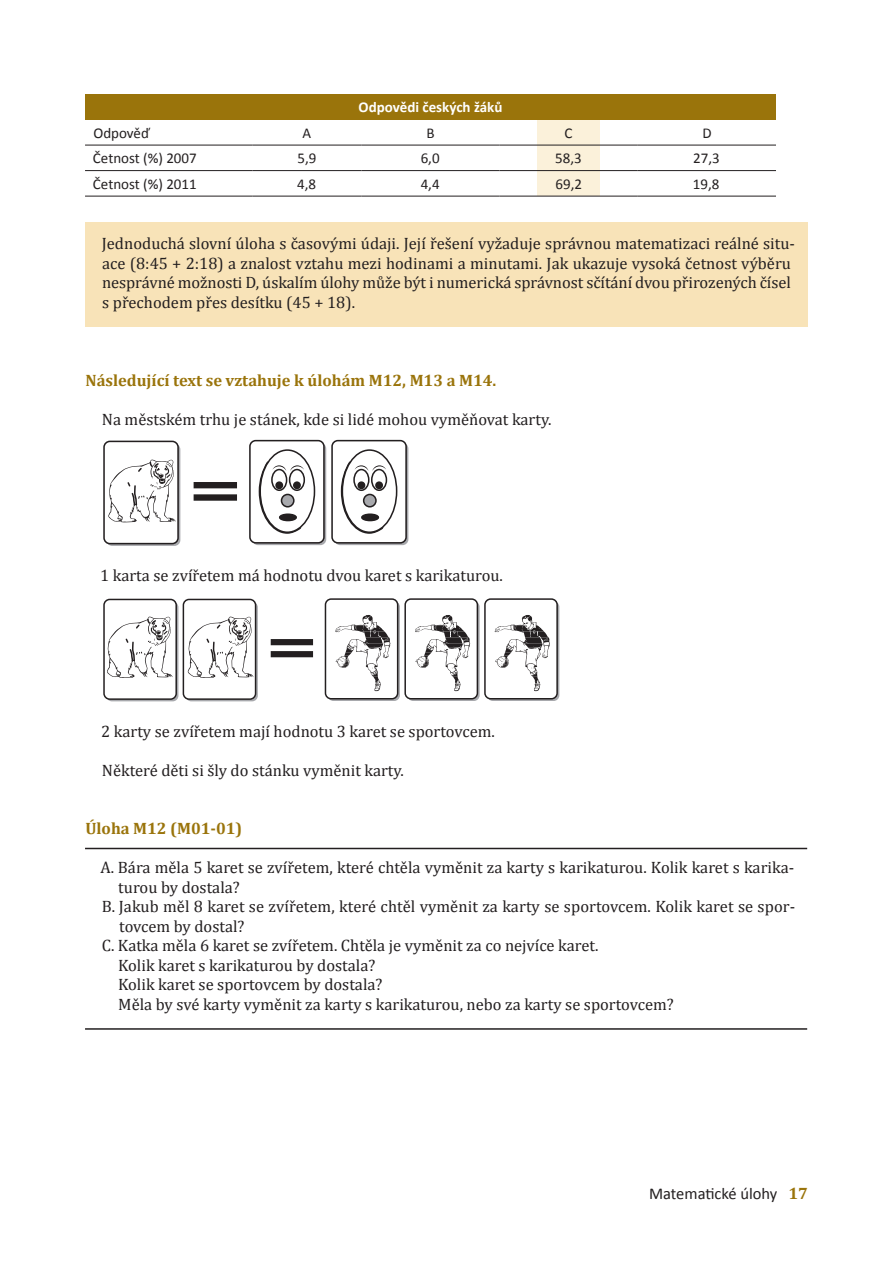
<style>
.page{position:relative;width:893px;height:1263px;background:#fff}
.page>*{position:absolute;margin:0;border:0;box-sizing:border-box;transform-origin:0 0}
.t1{font:16.5px/19.5px "Cambria";color:#231f20}
.t2{font:700 16.5px "Cambria";color:#9a740b}
.t3{font:16.5px "Calibri";color:#231f20}
.t4{font:15px "Calibri";color:#231f20}
.t5{font:700 15px "Calibri";color:#fff}
.s1{font-family:"Cambria";font-weight:700;color:#9a740b}
</style>
<div class="page">
<div style="left:537px;top:107px;width:63px;height:89px;background:#fbf1da"></div>
<div style="left:85px;top:223px;width:723px;height:104px;background:#f8e3b8"></div>
<div style="left:85px;top:94px;width:691px;height:26px;background:#9a740b"></div>
<hr style="left:85px;top:145px;width:168px;height:1px;background:#231f20">
<hr style="left:253px;top:145px;width:108px;height:1px;background:#231f20">
<hr style="left:361px;top:145px;width:138px;height:1px;background:#231f20">
<hr style="left:499px;top:145px;width:139px;height:1px;background:#231f20">
<hr style="left:638px;top:145px;width:138px;height:1px;background:#231f20">
<hr style="left:85px;top:170px;width:168px;height:1px;background:#231f20">
<hr style="left:253px;top:170px;width:108px;height:1px;background:#231f20">
<hr style="left:361px;top:170px;width:138px;height:1px;background:#231f20">
<hr style="left:499px;top:170px;width:139px;height:1px;background:#231f20">
<hr style="left:638px;top:170px;width:138px;height:1px;background:#231f20">
<hr style="left:85px;top:196px;width:168px;height:1px;background:#231f20">
<hr style="left:253px;top:196px;width:108px;height:1px;background:#231f20">
<hr style="left:361px;top:196px;width:138px;height:1px;background:#231f20">
<hr style="left:499px;top:196px;width:139px;height:1px;background:#231f20">
<hr style="left:638px;top:196px;width:138px;height:1px;background:#231f20">
<div style="left:252px;top:443px;width:74px;height:102px;background:#a8a9ad;border-radius:6px"></div>
<div style="left:250px;top:441px;width:74px;height:102px;background:#fff;border-radius:6px"></div>
<div style="left:249px;top:440px;width:76px;height:104px;border:2px solid #231f20;border-radius:6px"></div>
<div style="left:259px;top:449px;width:56px;height:84px;border:2px solid #231f20;border-radius:50%"></div>
<svg style="left:258px;top:459px;width:48px;height:75px"></svg>
<div style="left:281px;top:494px;width:13px;height:13px;background:#a8a9ad;border-radius:50%"></div>
<div style="left:281px;top:494px;width:14px;height:13px;border:2px solid #231f20;border-radius:50%"></div>
<svg style="left:106px;top:444px;width:74px;height:102px"></svg>
<div style="left:104px;top:441px;width:74px;height:103px;background:#fff;border-radius:6px"></div>
<div style="left:103px;top:441px;width:76px;height:103px;border:2px solid #231f20;border-radius:6px"></div>
<div style="left:334px;top:443px;width:74px;height:102px;background:#a8a9ad;border-radius:6px"></div>
<div style="left:332px;top:441px;width:74px;height:102px;background:#fff;border-radius:6px"></div>
<div style="left:331px;top:440px;width:76px;height:104px;border:2px solid #231f20;border-radius:6px"></div>
<svg style="left:342px;top:450px;width:55px;height:82px"></svg>
<div style="left:342px;top:449px;width:55px;height:84px;border:2px solid #231f20;border-radius:50%"></div>
<svg style="left:340px;top:459px;width:48px;height:75px"></svg>
<div style="left:364px;top:494px;width:12px;height:13px;background:#a8a9ad;border-radius:50%"></div>
<div style="left:363px;top:494px;width:14px;height:13px;border:2px solid #231f20;border-radius:50%"></div>
<svg style="left:194px;top:482px;width:43px;height:19px"></svg>
<svg style="left:108px;top:459px;width:68px;height:63px"></svg>
<svg style="left:186px;top:602px;width:72px;height:99px"></svg>
<div style="left:183px;top:599px;width:73px;height:100px;background:#fff;border-radius:6px"></div>
<div style="left:183px;top:599px;width:73px;height:101px;border:1px solid #231f20;border-radius:6px"></div>
<svg style="left:271px;top:639px;width:42px;height:18px"></svg>
<svg style="left:106px;top:602px;width:72px;height:99px"></svg>
<div style="left:104px;top:599px;width:72px;height:100px;background:#fff;border-radius:6px"></div>
<div style="left:103px;top:599px;width:74px;height:101px;border:1px solid #231f20;border-radius:6px"></div>
<svg style="left:328px;top:601px;width:72px;height:100px"></svg>
<div style="left:325px;top:599px;width:73px;height:100px;background:#fff;border-radius:6px"></div>
<div style="left:325px;top:598px;width:73px;height:101px;border:1px solid #231f20;border-radius:6px"></div>
<svg style="left:335px;top:615px;width:55px;height:76px"></svg>
<svg style="left:407px;top:601px;width:73px;height:100px"></svg>
<div style="left:405px;top:599px;width:72px;height:100px;background:#fff;border-radius:6px"></div>
<div style="left:404px;top:598px;width:74px;height:101px;border:1px solid #231f20;border-radius:6px"></div>
<svg style="left:415px;top:615px;width:55px;height:76px"></svg>
<svg style="left:487px;top:601px;width:72px;height:100px"></svg>
<div style="left:485px;top:599px;width:72px;height:100px;background:#fff;border-radius:6px"></div>
<div style="left:484px;top:598px;width:74px;height:101px;border:1px solid #231f20;border-radius:6px"></div>
<svg style="left:495px;top:615px;width:55px;height:76px"></svg>
<svg style="left:107px;top:616px;width:66px;height:62px"></svg>
<svg style="left:188px;top:616px;width:65px;height:62px"></svg>
<hr style="left:85px;top:1028px;width:722px;height:2px;background:#231f20">
<hr style="left:85px;top:848px;width:722px;height:1px;background:#231f20">
<p class="t5" style="left:359px;top:98px;width:145px">Odpovědi českých žáků</p>
<p class="t4" style="left:93px;top:123px;width:58px">Odpověď</p>
<p class="t4" style="left:302px;top:123px;width:10px">A</p>
<p class="t4" style="left:426px;top:123px;width:10px">B</p>
<p class="t4" style="left:565px;top:123px;width:9px">C</p>
<p class="t4" style="left:702px;top:123px;width:11px">D</p>
<p class="t4" style="left:93px;top:149px;width:105px">Četnost (%) 2007</p>
<p class="t4" style="left:297px;top:149px;width:20px">5,9</p>
<p class="t4" style="left:421px;top:149px;width:20px">6,0</p>
<p class="t4" style="left:555px;top:149px;width:28px">58,3</p>
<p class="t4" style="left:693px;top:149px;width:28px">27,3</p>
<p class="t4" style="left:93px;top:175px;width:105px">Četnost (%) 2011</p>
<p class="t4" style="left:297px;top:175px;width:20px">4,8</p>
<p class="t4" style="left:421px;top:175px;width:20px">4,4</p>
<p class="t4" style="left:555px;top:175px;width:28px">69,2</p>
<p class="t4" style="left:693px;top:175px;width:28px">19,8</p>
<p class="t1" style="left:102px;top:234px;width:695px">Jednoduchá slovní úloha s časovými údaji. Její řešení vyžaduje správnou matematizaci reálné situ&shy;ace (8:45 + 2:18) a znalost vztahu mezi hodinami a minutami. Jak ukazuje vysoká četnost výběru nesprávné možnosti D, úskalím úlohy může být i numerická správnost sčítání dvou přirozených čísel s přechodem přes desítku (45 + 18).</p>
<p class="t2" style="left:85px;top:370px;width:412px">Následující text se vztahuje k úlohám M12, M13 a M14.</p>
<p class="t1" style="left:102px;top:409px;width:451px">Na městském trhu je stánek, kde si lidé mohou vyměňovat karty.</p>
<p class="t1" style="left:100px;top:565px;width:404px">1 karta se zvířetem má hodnotu dvou karet s karikaturou.</p>
<p class="t1" style="left:101px;top:721px;width:395px">2 karty se zvířetem mají hodnotu 3 karet se sportovcem.</p>
<p class="t1" style="left:102px;top:760px;width:304px">Některé děti si šly do stánku vyměnit karty.</p>
<p class="t2" style="left:85px;top:818px;width:158px">Úloha M12 (M01-01)</p>
<p class="t1" style="left:101px;top:858px;width:695px">A. Bára měla 5 karet se zvířetem, které chtěla vyměnit za karty s karikaturou. Kolik karet s karika-</p>
<p class="t1" style="left:118px;top:877px;width:123px">turou by dostala?</p>
<p class="t1" style="left:102px;top:897px;width:695px">B. Jakub měl 8 karet se zvířetem, které chtěl vyměnit za karty se sportovcem. Kolik karet se spor-</p>
<p class="t1" style="left:119px;top:916px;width:127px">tovcem by dostal?</p>
<p class="t1" style="left:102px;top:936px;width:498px">C. Katka měla 6 karet se zvířetem. Chtěla je vyměnit za co nejvíce karet.</p>
<p class="t1" style="left:118px;top:955px;width:259px">Kolik karet s karikaturou by dostala?</p>
<p class="t1" style="left:118px;top:975px;width:266px">Kolik karet se sportovcem by dostala?</p>
<p class="t1" style="left:118px;top:994px;width:557px">Měla by své karty vyměnit za karty s karikaturou, nebo za karty se sportovcem?</p>
<p class="t3" style="left:649px;top:1183px;width:160px">Matematické úlohy <span class="s1">17</span></p>
</div>
